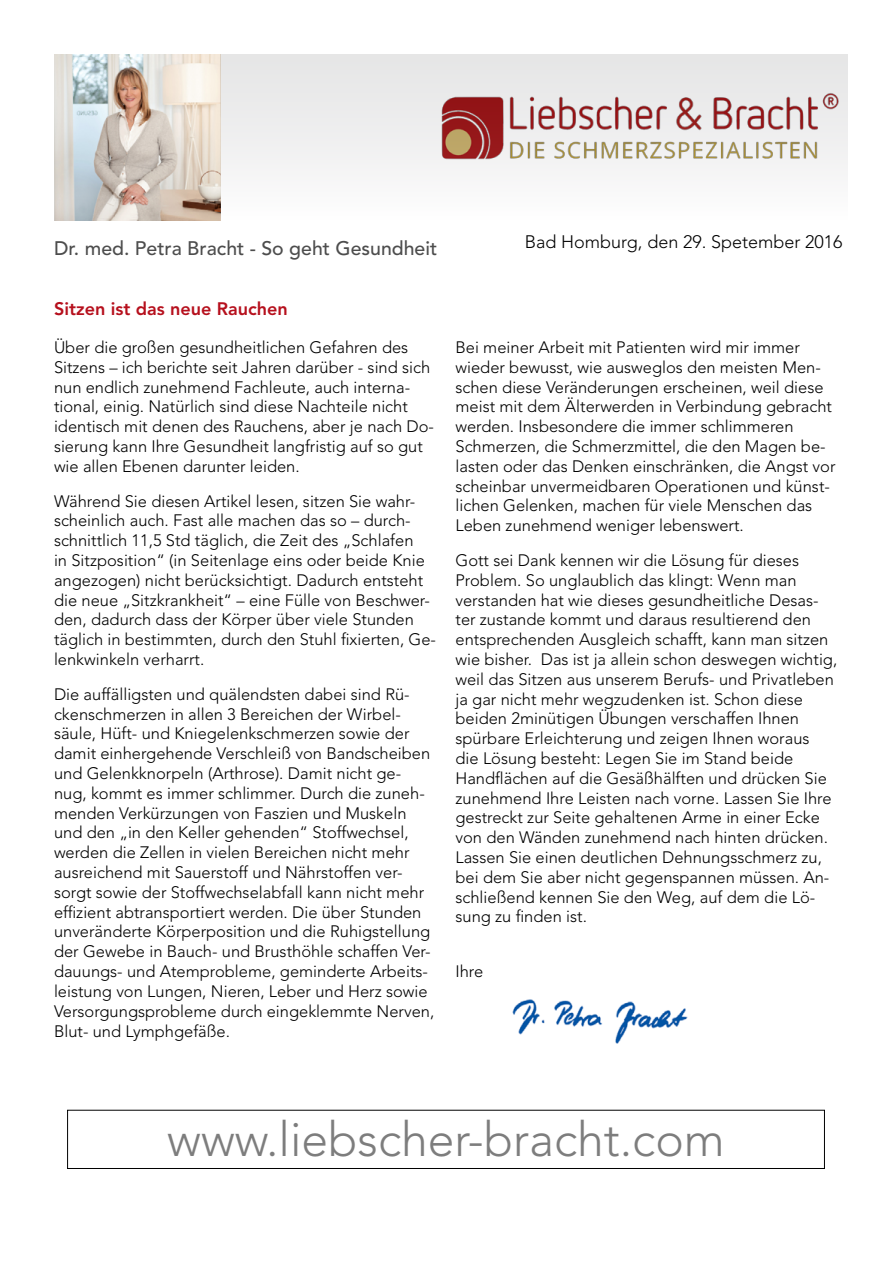
<style>
.page{position:relative;width:893px;height:1263px;background:#fff}
.page>*{position:absolute;margin:0;border:0;box-sizing:border-box;transform-origin:0 0}
.t1{font:300 48px "Avenir LT Std";color:#7d7d7d}
.t2{font:500 19.5px "Avenir LT Std";color:#4d4d4d}
.t3{font:300 18px "Avenir LT Std";color:#000}
.t4{font:800 18px "Avenir LT Std";color:#b6101d}
.t5{font:300 16.5px/19.8px "Avenir LT Std";color:#000}
</style>
<div class="page">
<img style="left:512px;top:999px;width:176px;height:45px">
<img style="left:54px;top:54px;width:166px;height:166px">
<svg style="left:220px;top:54px;width:628px;height:166px"></svg>
<p class="t2" style="left:54px;top:237px;width:385px">Dr. med. Petra Bracht - So geht Gesundheit</p>
<p class="t3" style="left:525px;top:232px;width:319px">Bad Homburg, den 29. Spetember 2016</p>
<p class="t4" style="left:54px;top:298px;width:235px">Sitzen ist das neue Rauchen</p>
<p class="t5" style="left:54px;top:337px;width:381px">Über die großen gesundheitlichen Gefahren des Sitzens – ich berichte seit Jahren darüber - sind sich nun endlich zunehmend Fachleute, auch interna&shy;tional, einig. Natürlich sind diese Nachteile nicht identisch mit denen des Rauchens, aber je nach Do&shy;sierung kann Ihre Gesundheit langfristig auf so gut wie allen Ebenen darunter leiden.</p>
<p class="t5" style="left:54px;top:491px;width:384px">Während Sie diesen Artikel lesen, sitzen Sie wahr&shy;scheinlich auch. Fast alle machen das so – durch&shy;schnittlich 11,5 Std täglich, die Zeit des „Schlafen<br>in Sitzposition“ (in Seitenlage eins oder beide Knie angezogen) nicht berücksichtigt. Dadurch entsteht die neue „Sitzkrankheit“ – eine Fülle von Beschwer&shy;den, dadurch dass der Körper über viele Stunden täglich in bestimmten, durch den Stuhl fixierten, Ge&shy;lenkwinkeln verharrt.</p>
<p class="t5" style="left:54px;top:684px;width:382px">Die auffälligsten und quälendsten dabei sind Rü&shy;ckenschmerzen in allen 3 Bereichen der Wirbel&shy;säule, Hüft- und Kniegelenkschmerzen sowie der damit einhergehende Verschleiß von Bandscheiben und Gelenkknorpeln (Arthrose). Damit nicht ge&shy;nug, kommt es immer schlimmer. Durch die zuneh&shy;menden Verkürzungen von Faszien und Muskeln und den „in den Keller gehenden“ Stoffwechsel, werden die Zellen in vielen Bereichen nicht mehr ausreichend mit Sauerstoff und Nährstoffen ver&shy;sorgt sowie der Stoffwechselabfall kann nicht mehr effizient abtransportiert werden. Die über Stunden unveränderte Körperposition und die Ruhigstellung der Gewebe in Bauch- und Brusthöhle schaffen Ver&shy;dauungs- und Atemprobleme, geminderte Arbeits&shy;leistung von Lungen, Nieren, Leber und Herz sowie Versorgungsprobleme durch eingeklemmte Nerven, Blut- und Lymphgefäße.</p>
<p class="t5" style="left:455px;top:337px;width:381px">Bei meiner Arbeit mit Patienten wird mir immer wieder bewusst, wie ausweglos den meisten Men&shy;schen diese Veränderungen erscheinen, weil diese meist mit dem Älterwerden in Verbindung gebracht werden. Insbesondere die immer schlimmeren Schmerzen, die Schmerzmittel, die den Magen be&shy;lasten oder das Denken einschränken, die Angst vor scheinbar unvermeidbaren Operationen und künst&shy;lichen Gelenken, machen für viele Menschen das Leben zunehmend weniger lebenswert.</p>
<p class="t5" style="left:455px;top:550px;width:383px">Gott sei Dank kennen wir die Lösung für dieses Problem. So unglaublich das klingt: Wenn man verstanden hat wie dieses gesundheitliche Desas&shy;ter zustande kommt und daraus resultierend den entsprechenden Ausgleich schafft, kann man sitzen wie bisher. Das ist ja allein schon deswegen wichtig, weil das Sitzen aus unserem Berufs- und Privatleben ja gar nicht mehr wegzudenken ist. Schon diese beiden 2minütigen Übungen verschaffen Ihnen spürbare Erleichterung und zeigen Ihnen woraus<br>die Lösung besteht: Legen Sie im Stand beide Handflächen auf die Gesäßhälften und drücken Sie zunehmend Ihre Leisten nach vorne. Lassen Sie Ihre gestreckt zur Seite gehaltenen Arme in einer Ecke von den Wänden zunehmend nach hinten drücken.<br>Lassen Sie einen deutlichen Dehnungsschmerz zu, bei dem Sie aber nicht gegenspannen müssen. An&shy;schließend kennen Sie den Weg, auf dem die Lö&shy;sung zu finden ist.</p>
<p class="t5" style="left:455px;top:961px;width:29px">Ihre</p>
<h1 class="t1" style="left:167px;top:1111px;width:559px">www.liebscher-bracht.com</h1>
</div>
